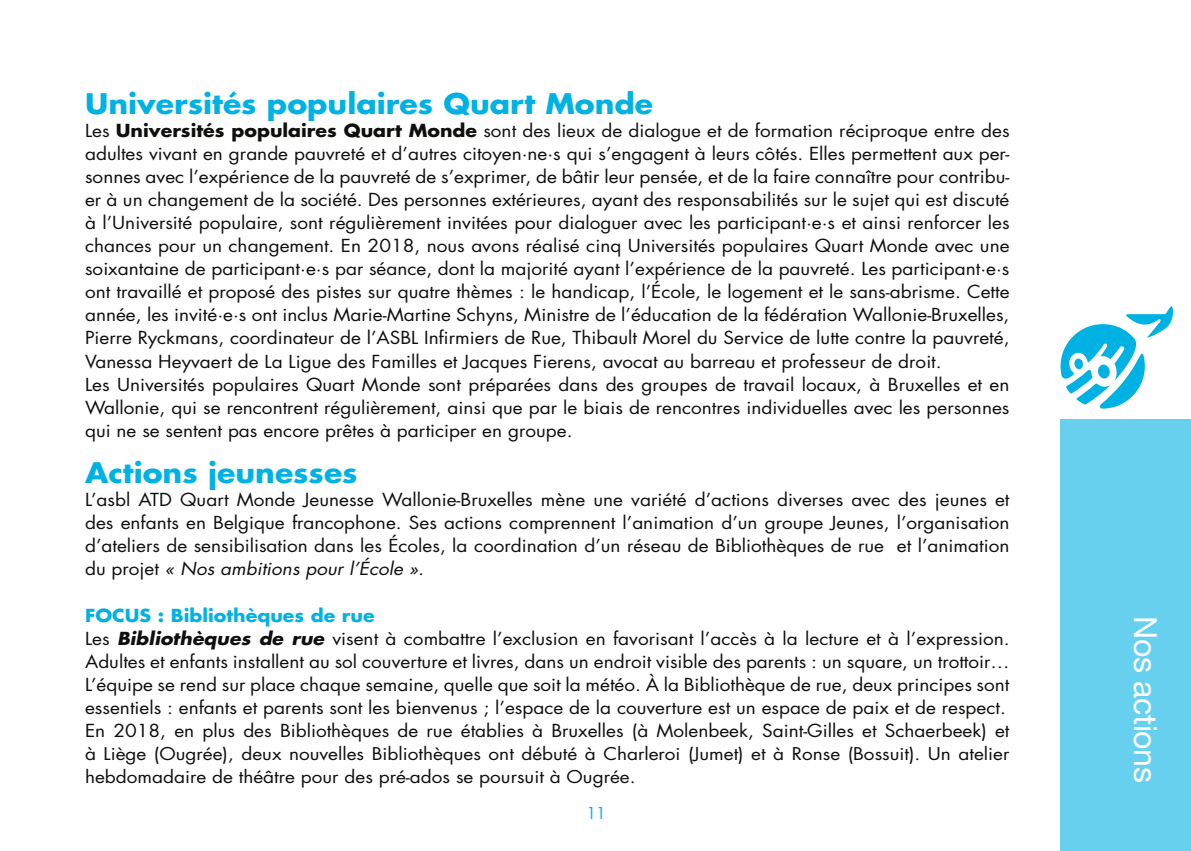
<style>
.page{position:relative;width:1191px;height:851px;background:#fff}
.page>*{position:absolute;margin:0;border:0;box-sizing:border-box;transform-origin:0 0}
.t1{font:32px "Helvetica Neue LT Std";letter-spacing:-.01em;color:#fff}
.t2{font:700 27.6px "Futura Std";color:#00b2e3;scale:1.09 1}
.t3{font:17.4px/23px "Futura Std";color:#0f0f0d;scale:1.09 1}
.t4{font:17.2px/23px "Futura Std";color:#0f0f0d;scale:1.11 1}
.t5{font:16px "Futura Std";color:#00b2e3}
.s1{font-weight:700}
.s2{font-style:italic}
.s3{font-weight:700;color:#00b2e3}
.s4{font-weight:700;font-style:italic}
.s5{font-size:17.4px}
</style>
<div class="page">
<div style="left:1060px;top:420px;width:131px;height:430px;background:#66d0ee"></div>
<svg style="left:1060px;top:306px;width:113px;height:102px"></svg>
<svg style="left:1074px;top:358px;width:9px;height:11px"></svg>
<h2 class="t2" style="left:85px;top:85px;width:523px">Universités populaires Quart Monde</h2>
<p class="t3" style="left:85px;top:119px;width:849px">Les <span class="s1">Universités populaires Quart Monde</span> sont des lieux de dialogue et de formation réciproque entre des adultes vivant en grande pauvreté et d’autres citoyen·ne·s qui s’engagent à leurs côtés. Elles permettent aux per&shy;sonnes avec l’expérience de la pauvreté de s’exprimer, de bâtir leur pensée, et de la faire connaître pour contribu&shy;er à un changement de la société. Des personnes extérieures, ayant des responsabilités sur le sujet qui est discuté à l’Université populaire, sont régulièrement invitées pour dialoguer avec les participant·e·s et ainsi renforcer les chances pour un changement. En 2018, nous avons réalisé cinq Universités populaires Quart Monde avec une soixantaine de participant·e·s par séance, dont la majorité ayant l’expérience de la pauvreté. Les participant·e·s ont travaillé et proposé des pistes sur quatre thèmes : le handicap, l’École, le logement et le sans-abrisme. Cette année, les invité·e·s ont inclus Marie-Martine Schyns, Ministre de l’éducation de la fédération Wallonie-Bruxelles, Pierre Ryckmans, coordinateur de l’ASBL Infirmiers de Rue, Thibault Morel du Service de lutte contre la pauvreté, Vanessa Heyvaert de La Ligue des Familles et Jacques Fierens, avocat au barreau et professeur de droit.<br>Les Universités populaires Quart Monde sont préparées dans des groupes de travail locaux, à Bruxelles et en Wallonie, qui se rencontrent régulièrement, ainsi que par le biais de rencontres individuelles avec les personnes qui ne se sentent pas encore prêtes à participer en groupe.</p>
<h2 class="t2" style="left:85px;top:454px;width:252px">Actions jeunesses</h2>
<p class="t3" style="left:85px;top:488px;width:849px;text-align:justify">L’asbl ATD Quart Monde Jeunesse Wallonie-Bruxelles mène une variété d’actions diverses avec des jeunes et des enfants en Belgique francophone. Ses actions comprennent l’animation d’un groupe Jeunes, l’organisation d’ateliers de sensibilisation dans les Écoles, la coordination d’un réseau de Bibliothèques de rue et l’animation du projet <span class="s2">« Nos ambitions pour l’École ».</span></p>
<p class="t3" style="left:85px;top:603px;width:849px"><span class="s3">FOCUS : Bibliothèques de rue<br></span>Les <span class="s4">Bibliothèques de rue</span> visent à combattre l’exclusion en favorisant l’accès à la lecture et à l’expression.<br>Adultes et enfants installent au sol couverture et livres, dans un endroit visible des parents : un square, un trottoir… L’équipe se rend sur place chaque semaine, quelle que soit la météo. À la Bibliothèque de rue, deux principes sont essentiels : enfants et parents sont les bienvenus ; l’espace de la couverture est un espace de paix et de respect.<br>En 2018, en plus des Bibliothèques de rue établies à Bruxelles (à Molenbeek, Saint-Gilles et Schaerbeek) et</p>
<p class="t4" style="left:85px;top:742px;width:834px"><span class="s5">à</span> Liège (Ougrée), deux nouvelles Bibliothèques ont débuté à Charleroi (Jumet) et à Ronse (Bossuit). Un atelier hebdomadaire de théâtre pour des pré-ados se poursuit à Ougrée.</p>
<p class="t5" style="left:586px;top:802px;width:21px">11</p>
<h1 class="t1" style="left:1164px;top:615px;width:168px;rotate:90deg">Nos actions</h1>
</div>
